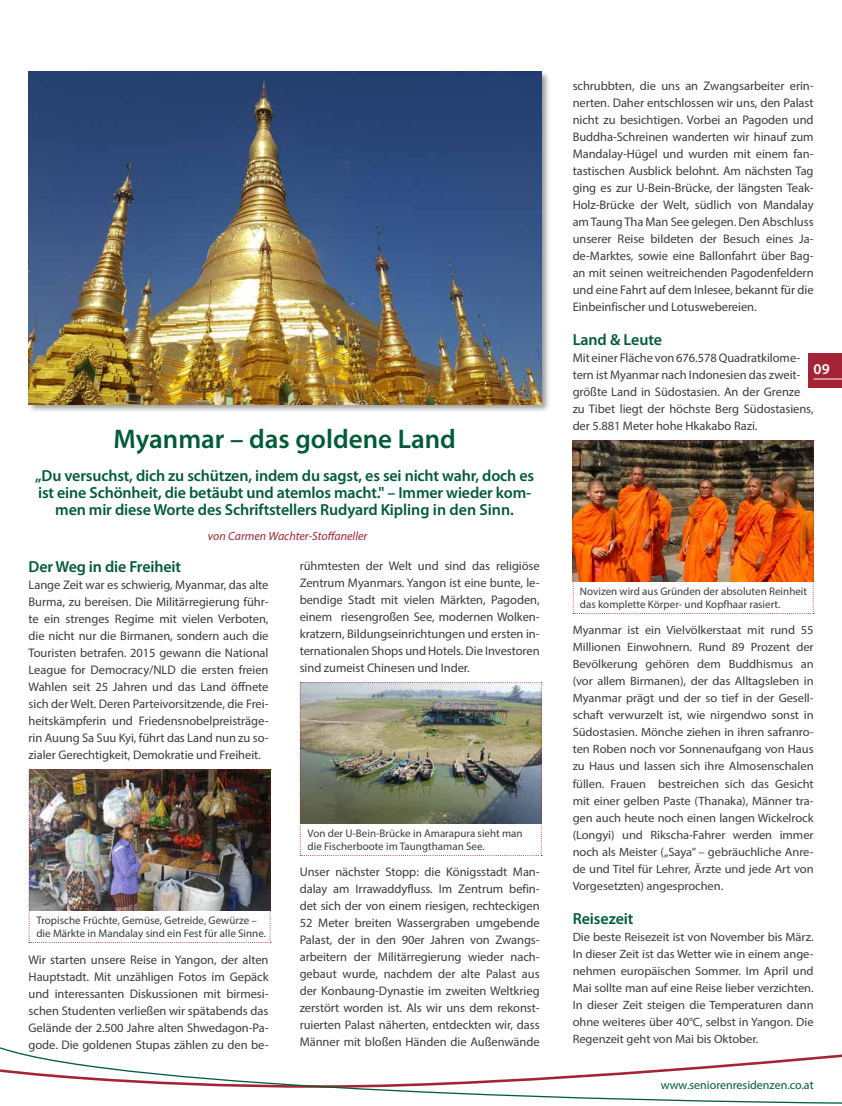
<style>
.page{position:relative;width:842px;height:1106px;background:#fff}
.page>*{position:absolute;margin:0;border:0;box-sizing:border-box;transform-origin:0 0}
.t1{font:600 27px "Myriad Pro";color:#005c38}
.t2{font:600 16px/17px "Myriad Pro";letter-spacing:-.01em;color:#005c38;text-align:center}
.t3{font:600 15px "Myriad Pro";color:#fff}
.t4{font:12.5px/17px "Myriad Pro";letter-spacing:-.005em;color:#3c3c3b;text-align:justify}
.t5{font:12px/17px "Myriad Pro";letter-spacing:-.005em;color:#3c3c3b;text-align:justify;scale:1.04 1}
.t6{font:italic 12px "Myriad Pro";color:#a52336}
.t7{font:12px "Myriad Pro";color:#005c38}
.t8{font:11px/13.2px "Myriad Pro";color:#3c3c3b}
</style>
<div class="page">
<svg style="left:0;top:1047px;width:842px;height:57px"></svg>
<div style="left:809px;top:354px;width:33px;height:34px;background:#a52336"></div>
<svg style="left:814px;top:378px;width:28px;height:1px"></svg>
<div style="left:27px;top:70px;width:524px;height:344px;background:#000;opacity:.4"></div>
<img style="left:28px;top:72px;width:513px;height:332px">
<img style="left:573px;top:440px;width:241px;height:174px">
<img style="left:29px;top:769px;width:242px;height:174px">
<img style="left:300px;top:682px;width:242px;height:174px">
<h1 class="t1" style="left:113px;top:421px;width:344px">Myanmar – das goldene Land</h1>
<p class="t2" style="left:35px;top:466px;width:500px">„Du versuchst, dich zu schützen, indem du sagst, es sei nicht wahr, doch es ist eine Schönheit, die betäubt und atemlos macht." – Immer wieder kom&shy;men mir diese Worte des Schriftstellers Rudyard Kipling in den Sinn.</p>
<p class="t6" style="left:208px;top:528px;width:161px">von Carmen Wachter-Stoffaneller</p>
<p class="t2" style="left:29px;top:558px;width:154px">Der Weg in die Freiheit</p>
<p class="t4" style="left:29px;top:576px;width:241px">Lange Zeit war es schwierig, Myanmar, das alte Burma, zu bereisen. Die Militärregierung führ&shy;te ein strenges Regime mit vielen Verboten, die nicht nur die Birmanen, sondern auch die Touristen betrafen. 2015 gewann die National League for Democracy/NLD die ersten freien Wahlen seit 25 Jahren und das Land öffnete sich der Welt. Deren Parteivorsitzende, die Frei&shy;heitskämpferin und Friedensnobelpreisträge&shy;rin Auung Sa Suu Kyi, führt das Land nun zu so&shy;zialer Gerechtigkeit, Demokratie und Freiheit.</p>
<p class="t8" style="left:36px;top:913px;width:231px">Tropische Früchte, Gemüse, Getreide, Gewürze – die Märkte in Mandalay sind ein Fest für alle Sinne.</p>
<p class="t4" style="left:29px;top:950px;width:241px">Wir starten unsere Reise in Yangon, der alten Hauptstadt. Mit unzähligen Fotos im Gepäck und interessanten Diskussionen mit birmesi&shy;schen Studenten verließen wir spätabends das Gelände der 2.500 Jahre alten Shwedagon-Pa&shy;gode. Die goldenen Stupas zählen zu den be-</p>
<p class="t4" style="left:300px;top:557px;width:241px">rühmtesten der Welt und sind das religiöse Zentrum Myanmars. Yangon ist eine bunte, le&shy;bendige Stadt mit vielen Märkten, Pagoden, einem riesengroßen See, modernen Wolken&shy;kratzern, Bildungseinrichtungen und ersten in&shy;ternationalen Shops und Hotels. Die Investoren sind zumeist Chinesen und Inder.</p>
<p class="t8" style="left:308px;top:826px;width:217px">Von der U-Bein-Brücke in Amarapura sieht man die Fischerboote im Taungthaman See.</p>
<p class="t4" style="left:300px;top:863px;width:241px">Unser nächster Stopp: die Königsstadt Man&shy;dalay am Irrawaddyfluss. Im Zentrum befin&shy;det sich der von einem riesigen, rechteckigen 52 Meter breiten Wassergraben umgebende Palast, der in den 90er Jahren von Zwangs&shy;arbeitern der Militärregierung wieder nach&shy;gebaut wurde, nachdem der alte Palast aus der Konbaung-Dynastie im zweiten Weltkrieg zerstört worden ist. Als wir uns dem rekonst&shy;ruierten Palast näherten, entdeckten wir, dass Männer mit bloßen Händen die Außenwände</p>
<p class="t4" style="left:573px;top:77px;width:242px">schrubbten, die uns an Zwangsarbeiter erin&shy;nerten. Daher entschlossen wir uns, den Palast nicht zu besichtigen. Vorbei an Pagoden und Buddha-Schreinen wanderten wir hinauf zum Mandalay-Hügel und wurden mit einem fan&shy;tastischen Ausblick belohnt. Am nächsten Tag ging es zur U-Bein-Brücke, der längsten Teak-Holz-Brücke der Welt, südlich von Mandalay am Taung Tha Man See gelegen. Den Abschluss unserer Reise bildeten der Besuch eines Ja&shy;de-Marktes, sowie eine Ballonfahrt über Bag&shy;an mit seinen weitreichenden Pagodenfeldern und eine Fahrt auf dem Inlesee, bekannt für die Einbeinfischer und Lotuswebereien.</p>
<p class="t2" style="left:573px;top:331px;width:91px">Land &amp; Leute</p>
<p class="t4" style="left:573px;top:349px;width:242px;text-align:left">Mit einer Fläche von 676.578 Quadratkilome&shy;tern ist Myanmar nach Indonesien das zweit&shy;größte Land in Südostasien. An der Grenze zu Tibet liegt der höchste Berg Südostasiens, der 5.881 Meter hohe Hkakabo Razi.</p>
<p class="t3" style="left:814px;top:359px;width:18px">09</p>
<p class="t8" style="left:580px;top:584px;width:229px">Novizen wird aus Gründen der absoluten Reinheit das komplette Körper- und Kopfhaar rasiert.</p>
<p class="t5" style="left:573px;top:621px;width:233px">Myanmar ist ein Vielvölkerstaat mit rund 55<br>Millionen Einwohnern. Rund 89 Prozent der Bevölkerung gehören dem Buddhismus an (vor allem Birmanen), der das Alltagsleben in Myanmar prägt und der so tief in der Gesell&shy;schaft verwurzelt ist, wie nirgendwo sonst in Südostasien. Mönche ziehen in ihren safranro&shy;ten Roben noch vor Sonnenaufgang von Haus zu Haus und lassen sich ihre Almosenschalen füllen. Frauen bestreichen sich das Gesicht mit einer gelben Paste (Thanaka), Männer tra&shy;gen auch heute noch einen langen Wickelrock (Longyi) und Rikscha-Fahrer werden immer noch als Meister („Saya” – gebräuchliche Anre&shy;de und Titel für Lehrer, Ärzte und jede Art von Vorgesetzten) angesprochen.</p>
<p class="t2" style="left:573px;top:909px;width:62px">Reisezeit</p>
<p class="t5" style="left:573px;top:927px;width:233px">Die beste Reisezeit ist von November bis März.<br>In dieser Zeit ist das Wetter wie in einem ange&shy;nehmen europäischen Sommer. Im April und Mai sollte man auf eine Reise lieber verzichten.<br>In dieser Zeit steigen die Temperaturen dann ohne weiteres über 40°C, selbst in Yangon. Die Regenzeit geht von Mai bis Oktober.</p>
<p class="t7" style="left:661px;top:1078px;width:154px">www.seniorenresidenzen.co.at</p>
</div>
